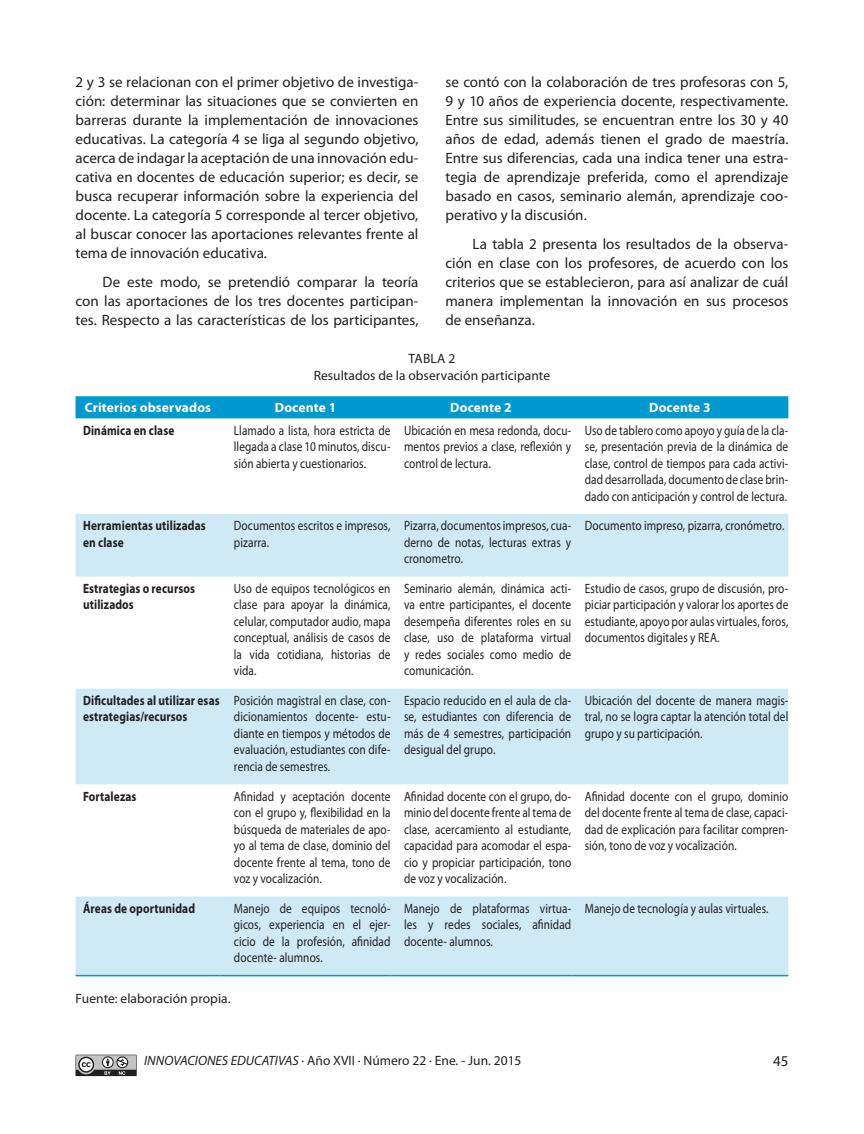
<style>
.page{position:relative;width:864px;height:1134px;background:#fff}
.page>*{position:absolute;margin:0;border:0;box-sizing:border-box;transform-origin:0 0}
._01-Texto_Normal{font:15px/18.9px "Myriad Pro";color:#231f20;text-align:justify}
._06-Cuadro_Contenido{font:13.5px/16.5px "Myriad Pro";letter-spacing:.005em;color:#231f20;text-align:justify;scale:.84 1}
._06-Cuadro_Contenido-2{font:700 13.5px/16.5px "Myriad Pro";letter-spacing:.01em;color:#231f20;scale:.84 1}
._06-Cuadro_Contenido-3{font:13.5px "Myriad Pro";letter-spacing:.005em;color:#231f20}
._06-Cuadro_Contenido-4{font:700 13.5px "Myriad Pro";letter-spacing:.01em;color:#fff}
._05-Cuadro_Título{font:13.5px "Myriad Pro";letter-spacing:.005em;color:#231f20}
._06_1-Cuadro_Pie{font:13.5px "Myriad Pro";letter-spacing:.005em;color:#231f20}
._05_1-Cuadro_Número{font:13.5px "Myriad Pro";letter-spacing:.02em;color:#231f20}
.s1{font-style:italic}
</style>
<div class="page">
<svg style="left:76px;top:1055px;width:61px;height:21px"></svg>
<div style="left:76px;top:396px;width:712px;height:22px;background:#0098ce"></div>
<svg style="left:76px;top:514px;width:712px;height:461px;fill:#cfeaf6"></svg>
<hr style="left:76px;top:975px;width:144px;height:1px;background:#0098ce">
<hr style="left:220px;top:975px;width:171px;height:1px;background:#0098ce">
<hr style="left:391px;top:975px;width:180px;height:1px;background:#0098ce">
<hr style="left:571px;top:975px;width:217px;height:1px;background:#0098ce">
<p class="_01-Texto_Normal" style="left:446px;top:72px;width:344px">se contó con la colaboración de tres profesoras con 5, 9 y 10 años de experiencia docente, respectivamente.<br>Entre sus similitudes, se encuentran entre los 30 y 40 años de edad, además tienen el grado de maestría.<br>Entre sus diferencias, cada una indica tener una estra&shy;tegia de aprendizaje preferida, como el aprendizaje basado en casos, seminario alemán, aprendizaje coo&shy;perativo y la discusión.</p>
<p class="_01-Texto_Normal" style="left:446px;top:234px;width:344px;text-indent:27px">La tabla 2 presenta los resultados de la observa&shy;ción en clase con los profesores, de acuerdo con los criterios que se establecieron, para así analizar de cuál manera implementan la innovación en sus procesos de enseñanza.</p>
<p class="_05_1-Cuadro_Número" style="left:409px;top:350px;width:48px">TABLA 2</p>
<p class="_05-Cuadro_Título" style="left:314px;top:367px;width:238px">Resultados de la observación participante</p>
<p class="_01-Texto_Normal" style="left:76px;top:72px;width:344px">2 y 3 se relacionan con el primer objetivo de investiga&shy;ción: determinar las situaciones que se convierten en barreras durante la implementación de innovaciones educativas. La categoría 4 se liga al segundo objetivo, acerca de indagar la aceptación de una innovación edu&shy;cativa en docentes de educación superior; es decir, se busca recuperar información sobre la experiencia del docente. La categoría 5 corresponde al tercer objetivo, al buscar conocer las aportaciones relevantes frente al tema de innovación educativa.</p>
<p class="_01-Texto_Normal" style="left:76px;top:272px;width:344px;text-indent:27px">De este modo, se pretendió comparar la teoría con las aportaciones de los tres docentes participan&shy;tes. Respecto a las características de los participantes,</p>
<p class="_06-Cuadro_Contenido-4" style="left:85px;top:399px;width:128px">Criterios observados</p>
<p class="_06-Cuadro_Contenido-4" style="left:275px;top:399px;width:63px">Docente 1</p>
<p class="_06-Cuadro_Contenido-4" style="left:450px;top:399px;width:63px">Docente 2</p>
<p class="_06-Cuadro_Contenido-4" style="left:649px;top:399px;width:63px">Docente 3</p>
<p class="_06-Cuadro_Contenido-2" style="left:83px;top:421px;width:110px">Dinámica en clase</p>
<p class="_06-Cuadro_Contenido" style="left:234px;top:422px;width:188px">Llamado a lista, hora estricta de llegada a clase 10 minutos, discu&shy;sión abierta y cuestionarios.</p>
<p class="_06-Cuadro_Contenido" style="left:404px;top:422px;width:201px">Ubicación en mesa redonda, docu&shy;mentos previos a clase, reflexión y control de lectura.</p>
<p class="_06-Cuadro_Contenido" style="left:585px;top:422px;width:244px">Uso de tablero como apoyo y guía de la cla&shy;se, presentación previa de la dinámica de clase, control de tiempos para cada activi&shy;dad desarrollada, documento de clase brin&shy;dado con anticipación y control de lectura.</p>
<p class="_06-Cuadro_Contenido-2" style="left:83px;top:517px;width:148px">Herramientas utilizadas en clase</p>
<p class="_06-Cuadro_Contenido" style="left:234px;top:517px;width:188px">Documentos escritos e impresos, pizarra.</p>
<p class="_06-Cuadro_Contenido" style="left:404px;top:517px;width:201px">Pizarra, documentos impresos, cua&shy;derno de notas, lecturas extras y cronometro.</p>
<p class="_06-Cuadro_Contenido" style="left:585px;top:517px;width:239px">Documento impreso, pizarra, cronómetro.</p>
<p class="_06-Cuadro_Contenido-2" style="left:83px;top:580px;width:135px">Estrategias o recursos utilizados</p>
<p class="_06-Cuadro_Contenido" style="left:234px;top:580px;width:188px">Uso de equipos tecnológicos en clase para apoyar la dinámica, celular, computador audio, mapa conceptual, análisis de casos de la vida cotidiana, historias de vida.</p>
<p class="_06-Cuadro_Contenido" style="left:404px;top:580px;width:201px">Seminario alemán, dinámica acti&shy;va entre participantes, el docente desempeña diferentes roles en su clase, uso de plataforma virtual y redes sociales como medio de comunicación.</p>
<p class="_06-Cuadro_Contenido" style="left:585px;top:580px;width:244px">Estudio de casos, grupo de discusión, pro&shy;piciar participación y valorar los aportes de estudiante, apoyo por aulas virtuales, foros, documentos digitales y REA.</p>
<p class="_06-Cuadro_Contenido-2" style="left:83px;top:692px;width:164px">Dificultades al utilizar esas estrategias/recursos</p>
<p class="_06-Cuadro_Contenido" style="left:234px;top:692px;width:188px">Posición magistral en clase, con&shy;dicionamientos docente- estu&shy;diante en tiempos y métodos de evaluación, estudiantes con dife&shy;rencia de semestres.</p>
<p class="_06-Cuadro_Contenido" style="left:404px;top:692px;width:201px">Espacio reducido en el aula de cla&shy;se, estudiantes con diferencia de más de 4 semestres, participación desigual del grupo.</p>
<p class="_06-Cuadro_Contenido" style="left:585px;top:692px;width:244px">Ubicación del docente de manera magis&shy;tral, no se logra captar la atención total del grupo y su participación.</p>
<p class="_06-Cuadro_Contenido-2" style="left:83px;top:787px;width:65px">Fortalezas</p>
<p class="_06-Cuadro_Contenido" style="left:234px;top:788px;width:188px">Afinidad y aceptación docente con el grupo y, flexibilidad en la búsqueda de materiales de apo&shy;yo al tema de clase, dominio del docente frente al tema, tono de voz y vocalización.</p>
<p class="_06-Cuadro_Contenido" style="left:404px;top:788px;width:201px">Afinidad docente con el grupo, do&shy;minio del docente frente al tema de clase, acercamiento al estudiante, capacidad para acomodar el espa&shy;cio y propiciar participación, tono de voz y vocalización.</p>
<p class="_06-Cuadro_Contenido" style="left:585px;top:788px;width:244px">Afinidad docente con el grupo, dominio del docente frente al tema de clase, capaci&shy;dad de explicación para facilitar compren&shy;sión, tono de voz y vocalización.</p>
<p class="_06-Cuadro_Contenido-2" style="left:83px;top:899px;width:135px">Áreas de oportunidad</p>
<p class="_06-Cuadro_Contenido" style="left:234px;top:900px;width:188px">Manejo de equipos tecnoló&shy;gicos, experiencia en el ejer&shy;cicio de la profesión, afinidad docente- alumnos.</p>
<p class="_06-Cuadro_Contenido" style="left:404px;top:900px;width:201px">Manejo de plataformas virtua&shy;les y redes sociales, afinidad docente- alumnos.</p>
<p class="_06-Cuadro_Contenido" style="left:585px;top:900px;width:220px">Manejo de tecnología y aulas virtuales.</p>
<p class="_06_1-Cuadro_Pie" style="left:76px;top:991px;width:157px">Fuente: elaboración propia.</p>
<p class="_06-Cuadro_Contenido-3" style="left:144px;top:1052px;width:379px"><span class="s1">INNOVACIONES EDUCATIVAS</span> · Año XVII · Número 22 · Ene. - Jun. 2015</p>
<p class="_01-Texto_Normal" style="left:773px;top:1051px;width:17px">45</p>
</div>
